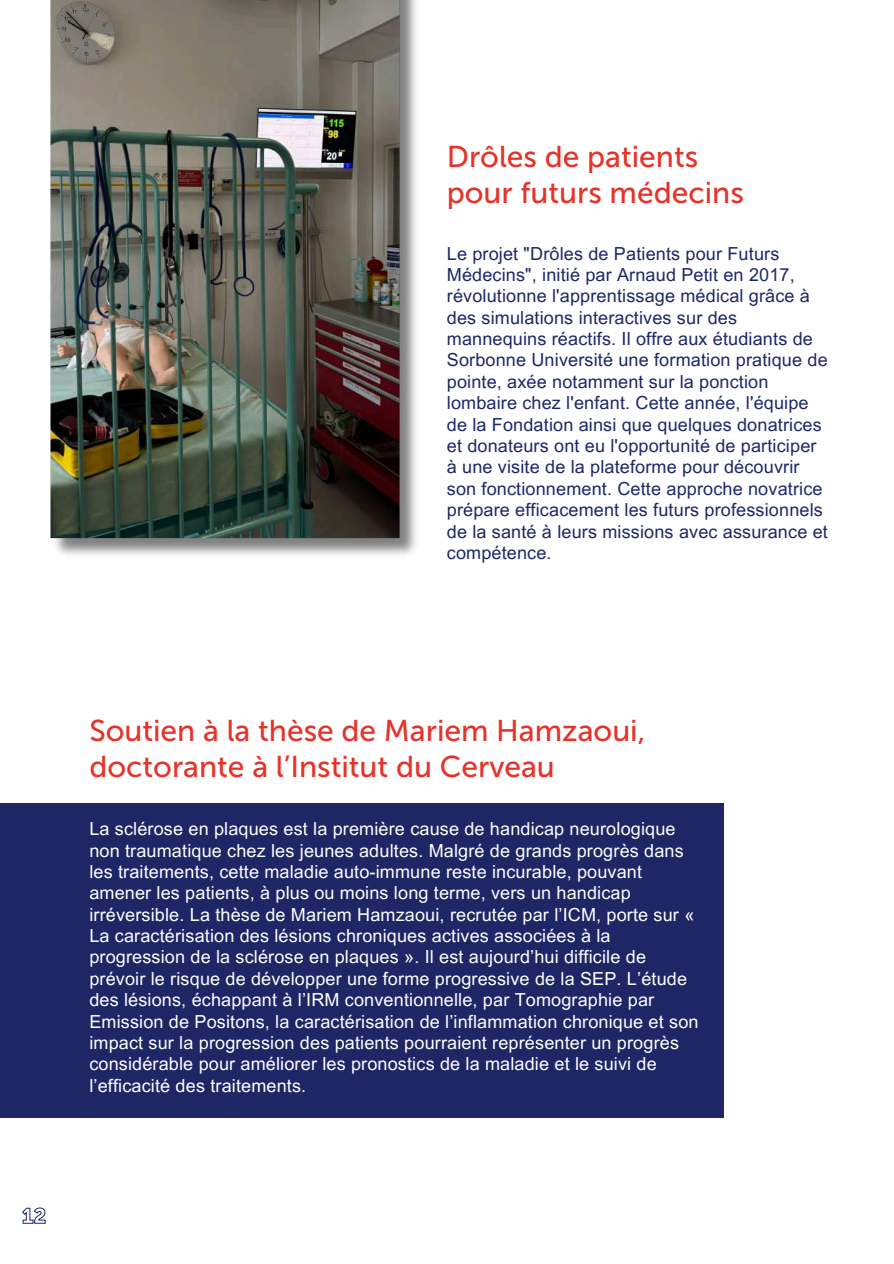
<style>
.page{position:relative;width:894px;height:1264px;background:#fff}
.page>*{position:absolute;margin:0;border:0;box-sizing:border-box;transform-origin:0 0}
.t1{font:30px/36px "Museo Sans 500";color:#e6332a}
.t2{font:18px/21.3px "Arial MT Pro";letter-spacing:.01em;color:#fff}
.t3{font:18px/21.3px "Arial MT Pro";letter-spacing:.01em;color:#1d2769}
</style>
<div class="page">
<img style="left:50px;top:0;width:366px;height:555px">
<div style="left:0;top:803px;width:723px;height:314px;background:#1e2665"></div>
<svg style="left:22px;top:1207px;width:24px;height:17px"></svg>
<h1 class="t1" style="left:446px;top:139px;width:298px">Drôles de patients pour futurs médecins</h1>
<p class="t3" style="left:446px;top:245px;width:382px">Le projet "Drôles de Patients pour Futurs Médecins", initié par Arnaud Petit en 2017, révolutionne l'apprentissage médical grâce à des simulations interactives sur des mannequins réactifs. Il offre aux étudiants de Sorbonne Université une formation pratique de pointe, axée notamment sur la ponction lombaire chez l'enfant. Cette année, l'équipe de la Fondation ainsi que quelques donatrices et donateurs ont eu l'opportunité de participer à une visite de la plateforme pour découvrir son fonctionnement. Cette approche novatrice prépare efficacement les futurs professionnels de la santé à leurs missions avec assurance et compétence.</p>
<h1 class="t1" style="left:89px;top:713px;width:557px">Soutien à la thèse de Mariem Hamzaoui, doctorante à l’Institut du Cerveau</h1>
<p class="t2" style="left:89px;top:820px;width:610px">La sclérose en plaques est la première cause de handicap neurologique non traumatique chez les jeunes adultes. Malgré de grands progrès dans les traitements, cette maladie auto-immune reste incurable, pouvant amener les patients, à plus ou moins long terme, vers un handicap irréversible. La thèse de Mariem Hamzaoui, recrutée par l’ICM, porte sur « La caractérisation des lésions chroniques actives associées à la progression de la sclérose en plaques ». Il est aujourd’hui difficile de prévoir le risque de développer une forme progressive de la SEP. L’étude des lésions, échappant à l’IRM conventionnelle, par Tomographie par Emission de Positons, la caractérisation de l’inflammation chronique et son impact sur la progression des patients pourraient représenter un progrès considérable pour améliorer les pronostics de la maladie et le suivi de l’efficacité des traitements.</p>
</div>
